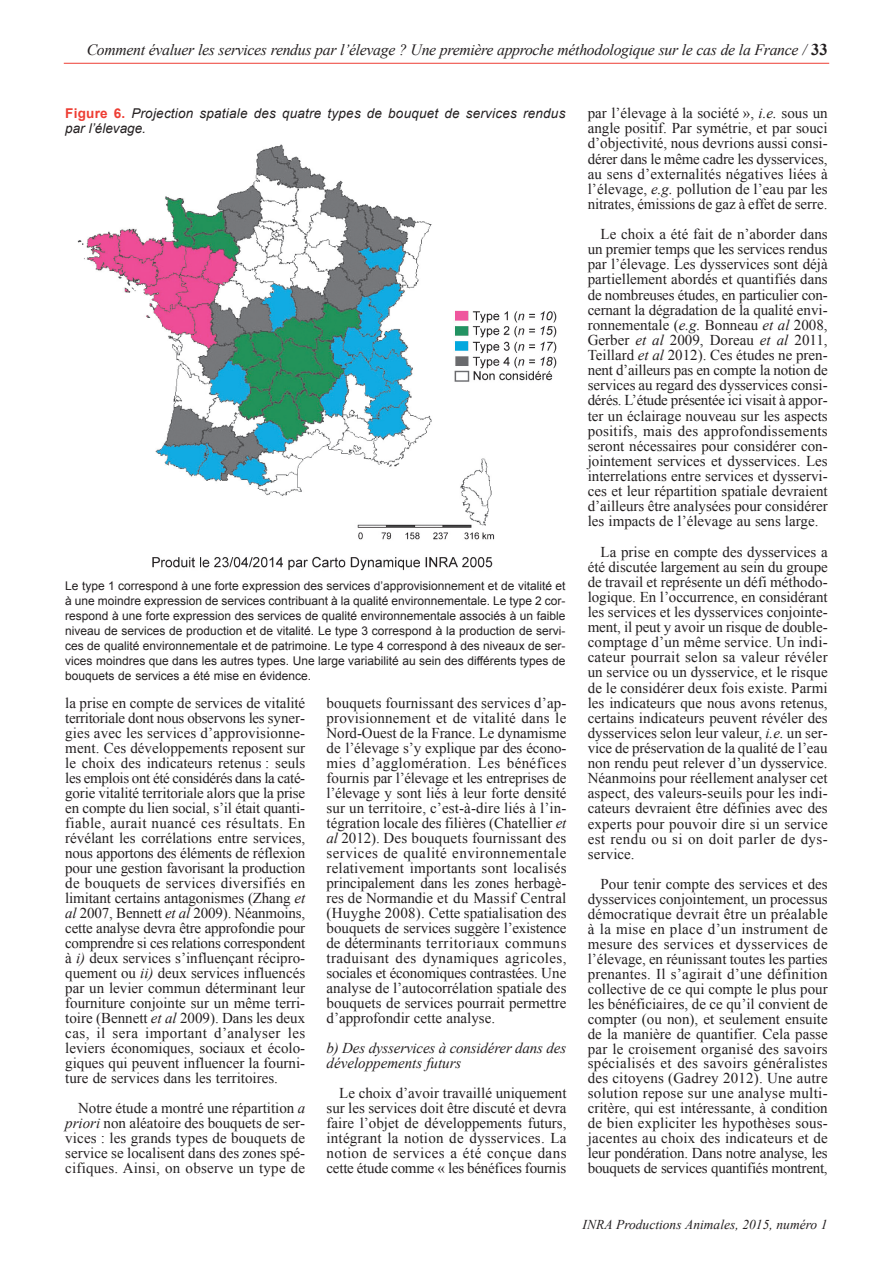
<style>
.page{position:relative;width:893px;height:1263px;background:#fff}
.page>*{position:absolute;margin:0;border:0;box-sizing:border-box;transform-origin:0 0}
.t1{font:italic 15.75px "Times New Roman";letter-spacing:-.02em;color:#231f20}
.t2{font:15px/15px "Times New Roman";color:#231f20;text-align:justify}
.t3{font:italic 15px/15px "Times New Roman";letter-spacing:-.01em;color:#231f20}
.t4{font:italic 13.5px/15px "Arial";letter-spacing:.015em;color:#231f20}
.t5{font:italic 13.5px "Times New Roman";color:#231f20}
.t6{font:12px/15px "Arial";color:#231f20;text-align:justify}
.s1{font-weight:700;font-style:normal;font-size:16.5px}
.s2{font-weight:700;font-style:normal;color:#ee3e34}
.s3{font-style:italic}
</style>
<div class="page">
<hr style="left:64px;top:63px;width:765px;height:1px;background:#ee3e34">
<img style="left:77px;top:144px;width:480px;height:427px">
<p class="t1" style="left:87px;top:41px;width:742px">Comment évaluer les services rendus par l’élevage ? Une première approche méthodologique sur le cas de la France / <span class="s1">33</span></p>
<p class="t4" style="left:65px;top:105px;width:502px"><span class="s2">Figure 6.</span> Projection spatiale des quatre types de bouquet de services rendus par l’élevage.</p>
<p class="t6" style="left:65px;top:579px;width:502px">Le type 1 correspond à une forte expression des services d’approvisionnement et de vitalité et à une moindre expression de services contribuant à la qualité environnementale. Le type 2 cor&shy;respond à une forte expression des services de qualité environnementale associés à un faible niveau de services de production et de vitalité. Le type 3 correspond à la production de servi&shy;ces de qualité environnementale et de patrimoine. Le type 4 correspond à des niveaux de ser&shy;vices moindres que dans les autres types. Une large variabilité au sein des différents types de bouquets de services a été mise en évidence.</p>
<p class="t2" style="left:65px;top:695px;width:242px">la prise en compte de services de vitalité territoriale dont nous observons les syner&shy;gies avec les services d’approvisionne&shy;ment. Ces développements reposent sur le choix des indicateurs retenus : seuls les emplois ont été considérés dans la caté&shy;gorie vitalité territoriale alors que la prise en compte du lien social, s’il était quanti&shy;fiable, aurait nuancé ces résultats. En révélant les corrélations entre services, nous apportons des éléments de réflexion pour une gestion favorisant la production de bouquets de services diversifiés en limitant certains antagonismes (Zhang <span class="s3">et al</span> 2007, Bennett <span class="s3">et al</span> 2009). Néanmoins, cette analyse devra être approfondie pour comprendre si ces relations correspondent à <span class="s3">i)</span> deux services s’influençant récipro&shy;quement ou <span class="s3">ii)</span> deux services influencés par un levier commun déterminant leur fourniture conjointe sur un même terri&shy;toire (Bennett <span class="s3">et al</span> 2009). Dans les deux cas, il sera important d’analyser les leviers économiques, sociaux et écolo&shy;giques qui peuvent influencer la fourni&shy;ture de services dans les territoires.</p>
<p class="t2" style="left:65px;top:1100px;width:241px;text-indent:13px">Notre étude a montré une répartition <span class="s3">a priori</span> non aléatoire des bouquets de ser&shy;vices : les grands types de bouquets de service se localisent dans des zones spé&shy;cifiques. Ainsi, on observe un type de</p>
<p class="t2" style="left:326px;top:695px;width:241px">bouquets fournissant des services d’ap&shy;provisionnement et de vitalité dans le Nord-Ouest de la France. Le dynamisme de l’élevage s’y explique par des écono&shy;mies d’agglomération. Les bénéfices fournis par l’élevage et les entreprises de l’élevage y sont liés à leur forte densité sur un territoire, c’est-à-dire liés à l’in&shy;tégration locale des filières (Chatellier <span class="s3">et al</span> 2012). Des bouquets fournissant des services de qualité environnementale relativement importants sont localisés principalement dans les zones herbagè&shy;res de Normandie et du Massif Central (Huyghe 2008). Cette spatialisation des bouquets de services suggère l’existence de déterminants territoriaux communs traduisant des dynamiques agricoles, sociales et économiques contrastées. Une analyse de l’autocorrélation spatiale des bouquets de services pourrait permettre d’approfondir cette analyse.</p>
<p class="t3" style="left:326px;top:1040px;width:241px">b) Des dysservices à considérer dans des développements futurs</p>
<p class="t2" style="left:326px;top:1085px;width:241px;text-indent:13px">Le choix d’avoir travaillé uniquement sur les services doit être discuté et devra faire l’objet de développements futurs, intégrant la notion de dysservices. La notion de services a été conçue dans cette étude comme « les bénéfices fournis</p>
<p class="t2" style="left:588px;top:106px;width:241px">par l’élevage à la société », <span class="s3">i.e.</span> sous un angle positif. Par symétrie, et par souci d’objectivité, nous devrions aussi consi&shy;dérer dans le même cadre les dysservices, au sens d’externalités négatives liées à l’élevage, <span class="s3">e.g.</span> pollution de l’eau par les nitrates, émissions de gaz à effet de serre.</p>
<p class="t2" style="left:588px;top:226px;width:241px;text-indent:13px">Le choix a été fait de n’aborder dans un premier temps que les services rendus par l’élevage. Les dysservices sont déjà partiellement abordés et quantifiés dans de nombreuses études, en particulier con&shy;cernant la dégradation de la qualité envi&shy;ronnementale (<span class="s3">e.g.</span> Bonneau <span class="s3">et al</span> 2008, Gerber <span class="s3">et al</span> 2009, Doreau <span class="s3">et al</span> 2011, Teillard <span class="s3">et al</span> 2012). Ces études ne pren&shy;nent d’ailleurs pas en compte la notion de services au regard des dysservices consi&shy;dérés. L’étude présentée ici visait à appor&shy;ter un éclairage nouveau sur les aspects positifs, mais des approfondissements seront nécessaires pour considérer con&shy;jointement services et dysservices. Les interrelations entre services et dysservi&shy;ces et leur répartition spatiale devraient d’ailleurs être analysées pour considérer les impacts de l’élevage au sens large.</p>
<p class="t2" style="left:588px;top:544px;width:242px;text-indent:13px">La prise en compte des dysservices a été discutée largement au sein du groupe de travail et représente un défi méthodo&shy;logique. En l’occurrence, en considérant les services et les dysservices conjointe&shy;ment, il peut y avoir un risque de double&shy;comptage d’un même service. Un indi&shy;cateur pourrait selon sa valeur révéler un service ou un dysservice, et le risque de le considérer deux fois existe. Parmi les indicateurs que nous avons retenus, certains indicateurs peuvent révéler des dysservices selon leur valeur, <span class="s3">i.e.</span> un ser&shy;vice de préservation de la qualité de l’eau non rendu peut relever d’un dysservice.<br>Néanmoins pour réellement analyser cet aspect, des valeurs-seuils pour les indi&shy;cateurs devraient être définies avec des experts pour pouvoir dire si un service est rendu ou si on doit parler de dys&shy;service.</p>
<p class="t2" style="left:588px;top:876px;width:242px;text-indent:13px">Pour tenir compte des services et des dysservices conjointement, un processus démocratique devrait être un préalable à la mise en place d’un instrument de mesure des services et dysservices de l’élevage, en réunissant toutes les parties prenantes. Il s’agirait d’une définition collective de ce qui compte le plus pour les bénéficiaires, de ce qu’il convient de compter (ou non), et seulement ensuite de la manière de quantifier. Cela passe par le croisement organisé des savoirs spécialisés et des savoirs généralistes des citoyens (Gadrey 2012). Une autre solution repose sur une analyse multi&shy;critère, qui est intéressante, à condition de bien expliciter les hypothèses sous&shy;jacentes au choix des indicateurs et de leur pondération. Dans notre analyse, les bouquets de services quantifiés montrent,</p>
<p class="t5" style="left:583px;top:1217px;width:247px">INRA Productions Animales, 2015, numéro 1</p>
</div>
